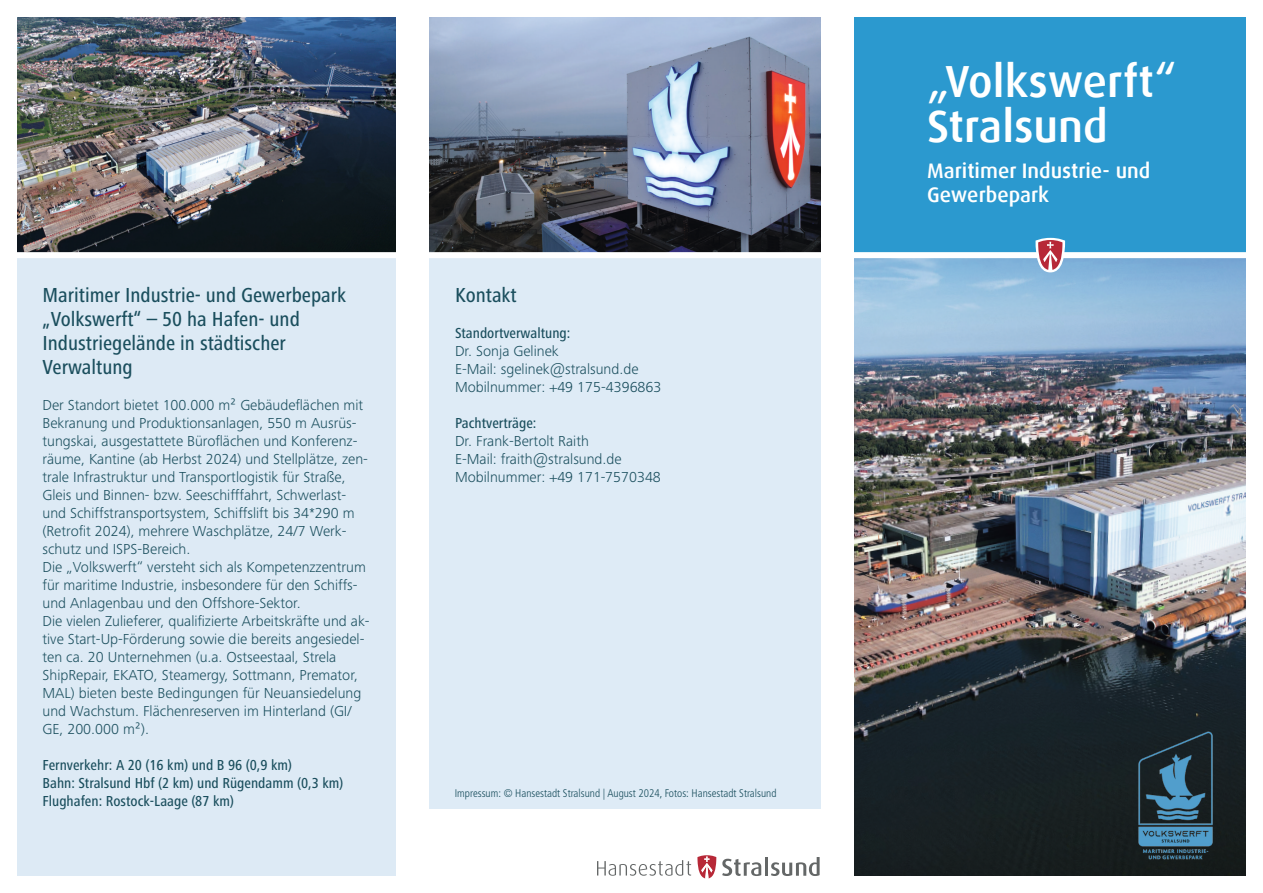
<style>
.page{position:relative;width:1263px;height:893px;background:#fff}
.page>*{position:absolute;margin:0;border:0;box-sizing:border-box;transform-origin:0 0}
.t1{font:500 45px/45px "Dax Offc";color:#fff}
.t2{font:500 condensed 21px/24px "Frutiger Next Pro";color:#1a4e5d}
.t3{font:500 21px/24px "Dax Offc";color:#fff}
.t4{font:300 15px/18px "Frutiger Next Pro";color:#1a4e5d}
.t5{font:500 condensed 15px/18px "Frutiger Next Pro";color:#1a4e5d}
.t6{font:300 condensed 11.1px "Frutiger LT Pro";color:#1a4e5d}
</style>
<div class="page">
<div style="left:17px;top:17px;width:378px;height:859px;background:#ddeaf5"></div>
<img style="left:855px;top:258px;width:391px;height:618px">
<img style="left:17px;top:17px;width:378px;height:235px">
<div style="left:855px;top:17px;width:391px;height:238px;background:#2b99cf"></div>
<img style="left:1105px;top:725px;width:141px;height:141px">
<div style="left:430px;top:17px;width:391px;height:791px;background:#deebf6"></div>
<img style="left:430px;top:17px;width:391px;height:235px">
<svg style="left:697px;top:855px;width:19px;height:23px"></svg>
<svg style="left:722px;top:859px;width:39px;height:17px"></svg>
<hr style="left:765px;top:858px;width:3px;height:18px;background:#646767">
<svg style="left:771px;top:857px;width:49px;height:19px"></svg>
<svg style="left:597px;top:860px;width:94px;height:16px"></svg>
<div style="left:0;top:252px;width:1246px;height:6px;background:#fff"></div>
<svg style="left:1035px;top:238px;width:30px;height:34px"></svg>
<h2 class="t2" style="left:43px;top:286px;width:305px">Maritimer Industrie- und Gewerbepark „Volkswerft“ – 50 ha Hafen- und<br>Industriegelände in städtischer<br>Verwaltung</h2>
<p class="t4" style="left:43px;top:398px;width:329px">Der Standort bietet 100.000 m² Gebäudeflächen mit Bekranung und Produktionsanlagen, 550 m Ausrüs&shy;tungskai, ausgestattete Büroflächen und Konferenz&shy;räume, Kantine (ab Herbst 2024) und Stellplätze, zen&shy;trale Infrastruktur und Transportlogistik für Straße, Gleis und Binnen- bzw. Seeschifffahrt, Schwerlast&shy;und Schiffstransportsystem, Schiffslift bis 34*290 m (Retrofit 2024), mehrere Waschplätze, 24/7 Werk&shy;schutz und ISPS-Bereich.<br>Die „Volkswerft“ versteht sich als Kompetenzzentrum für maritime Industrie, insbesondere für den Schiffs&shy;und Anlagenbau und den Offshore-Sektor.<br>Die vielen Zulieferer, qualifizierte Arbeitskräfte und ak&shy;tive Start-Up-Förderung sowie die bereits angesiedel&shy;ten ca. 20 Unternehmen (u.a. Ostseestaal, Strela ShipRepair, EKATO, Steamergy, Sottmann, Premator, MAL) bieten beste Bedingungen für Neuansiedelung und Wachstum. Flächenreserven im Hinterland (GI/ GE, 200.000 m²).</p>
<p class="t5" style="left:43px;top:758px;width:302px">Fernverkehr: A 20 (16 km) und B 96 (0,9 km)<br>Bahn: Stralsund Hbf (2 km) und Rügendamm (0,3 km)<br>Flughafen: Rostock-Laage (87 km)</p>
<h2 class="t2" style="left:455px;top:286px;width:63px">Kontakt</h2>
<p class="t5" style="left:455px;top:326px;width:117px">Standortverwaltung:</p>
<p class="t4" style="left:455px;top:344px;width:208px">Dr. Sonja Gelinek<br>E-Mail: sgelinek@stralsund.de<br>Mobilnummer: +49 175-4396863</p>
<p class="t5" style="left:455px;top:416px;width:83px">Pachtverträge:</p>
<p class="t4" style="left:455px;top:434px;width:207px">Dr. Frank-Bertolt Raith<br>E-Mail: fraith@stralsund.de<br>Mobilnummer: +49 171-7570348</p>
<p class="t6" style="left:455px;top:789px;width:323px">Impressum: © Hansestadt Stralsund | August 2024, Fotos: Hansestadt Stralsund</p>
<h1 class="t1" style="left:927px;top:62px;width:251px">„Volkswerft“<br>Stralsund</h1>
<h2 class="t3" style="left:927px;top:160px;width:225px">Maritimer Industrie- und<br>Gewerbepark</h2>
</div>
